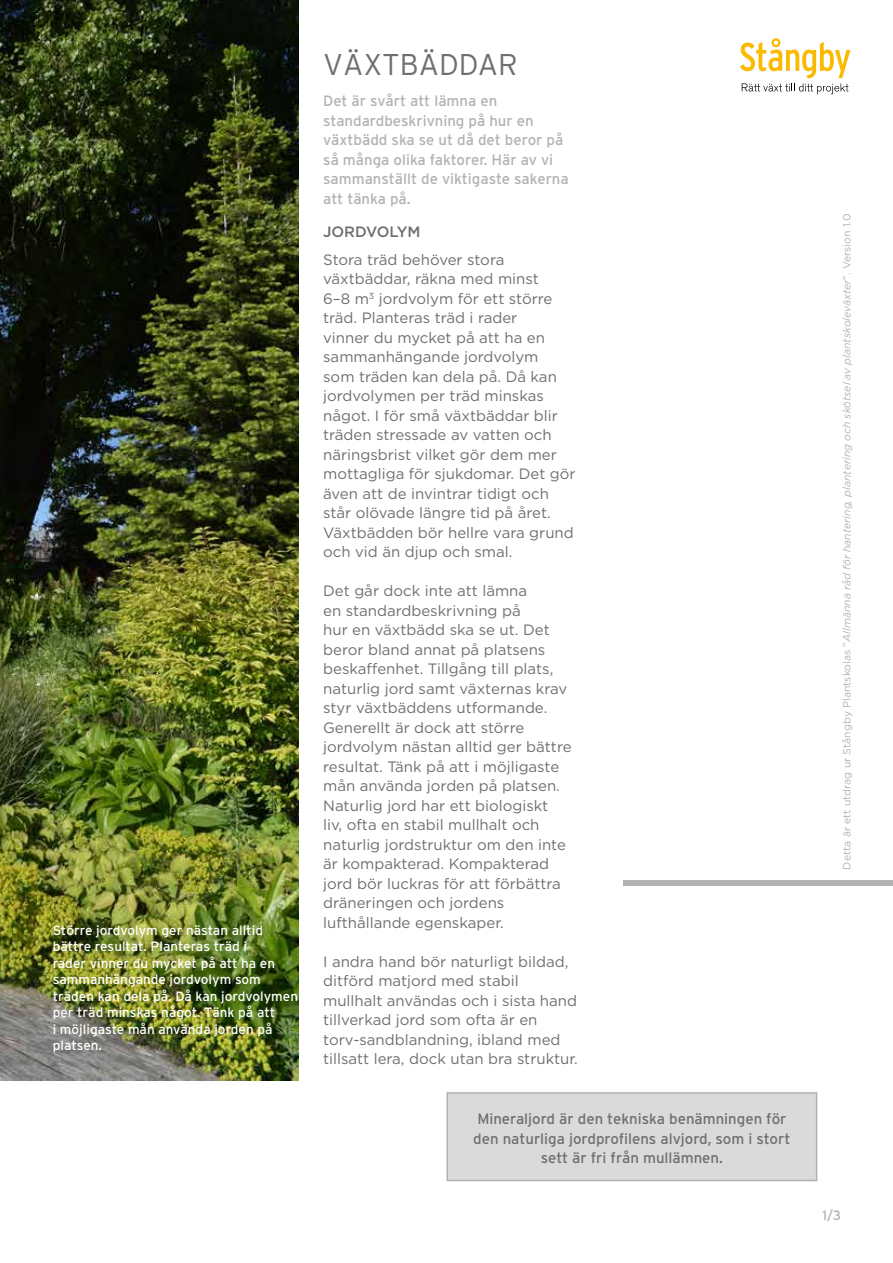
<style>
.page{position:relative;width:893px;height:1263px;background:#fff}
.page>*{position:absolute;margin:0;border:0;box-sizing:border-box;transform-origin:0 0}
.t1{font:300 30px "Interstate";color:#706f6f}
.t2{font:15px/19.5px "Gotham";color:#706f6f}
.t3{font:15px/19.5px "Interstate";color:#b3b2b2}
.t4{font:15px/19.5px "Interstate";color:#706f6f;text-align:center}
.t5{font:500 15px "Gotham";color:#706f6f}
.t6{font:13.5px/16.5px "Interstate";color:#fff}
.t7{font:13.5px "Interstate";color:#b3b2b2}
.t8{font:italic 10.5px "Gotham";color:#b3b2b2}
.s1{font-style:normal}
</style>
<div class="page">
<img style="left:0;top:0;width:299px;height:1081px">
<svg style="left:740px;top:38px;width:110px;height:56px"></svg>
<div style="left:446px;top:1092px;width:371px;height:89px;background:#dadada;border:2px solid #b3b2b2"></div>
<div style="left:624px;top:880px;width:269px;height:5px;background:#b3b2b2"></div>
<p class="t6" style="left:53px;top:922px;width:247px">Större jordvolym ger nästan alltid bättre resultat. Planteras träd i<br>rader vinner du mycket på att ha en sammanhängande jordvolym som träden kan dela på. Då kan jordvolymen per träd minskas något. Tänk på att<br>i möjligaste mån använda jorden på platsen.</p>
<h1 class="t1" style="left:323px;top:48px;width:196px">VÄXTBÄDDAR</h1>
<p class="t3" style="left:323px;top:91px;width:247px">Det är svårt att lämna en standardbeskrivning på hur en växtbädd ska se ut då det beror på så många olika faktorer. Här av vi sammanställt de viktigaste sakerna att tänka på.</p>
<p class="t5" style="left:323px;top:221px;width:99px">JORDVOLYM</p>
<p class="t2" style="left:323px;top:249px;width:254px">Stora träd behöver stora växtbäddar, räkna med minst<br>6–8 m<sup>3</sup> jordvolym för ett större träd. Planteras träd i rader<br>vinner du mycket på att ha en sammanhängande jordvolym<br>som träden kan dela på. Då kan jordvolymen per träd minskas något. I för små växtbäddar blir träden stressade av vatten och näringsbrist vilket gör dem mer mottagliga för sjukdomar. Det gör även att de invintrar tidigt och står olövade längre tid på året.<br>Växtbädden bör hellre vara grund och vid än djup och smal.</p>
<p class="t2" style="left:323px;top:581px;width:250px">Det går dock inte att lämna<br>en standardbeskrivning på<br>hur en växtbädd ska se ut. Det beror bland annat på platsens beskaffenhet. Tillgång till plats, naturlig jord samt växternas krav styr växtbäddens utformande.<br>Generellt är dock att större jordvolym nästan alltid ger bättre resultat. Tänk på att i möjligaste mån använda jorden på platsen.<br>Naturlig jord har ett biologiskt<br>liv, ofta en stabil mullhalt och naturlig jordstruktur om den inte är kompakterad. Kompakterad jord bör luckras för att förbättra dräneringen och jordens lufthållande egenskaper.</p>
<p class="t2" style="left:323px;top:951px;width:256px">I andra hand bör naturligt bildad, ditförd matjord med stabil mullhalt användas och i sista hand tillverkad jord som ofta är en torv-sandblandning, ibland med tillsatt lera, dock utan bra struktur.</p>
<p class="t4" style="left:473px;top:1109px;width:319px">Mineraljord är den tekniska benämningen för den naturliga jordprofilens alvjord, som i stort sett är fri från mullämnen.</p>
<p class="t8" style="left:840px;top:870px;width:657px;rotate:-90deg"><span class="s1">Detta är ett utdrag ur Stångby Plantskolas ”</span>Allmänna råd för hantering, plantering och skötsel av plantskoleväxter<span class="s1">”. Version 1.0</span></p>
<p class="t7" style="left:823px;top:1207px;width:20px">1/3</p>
</div>
